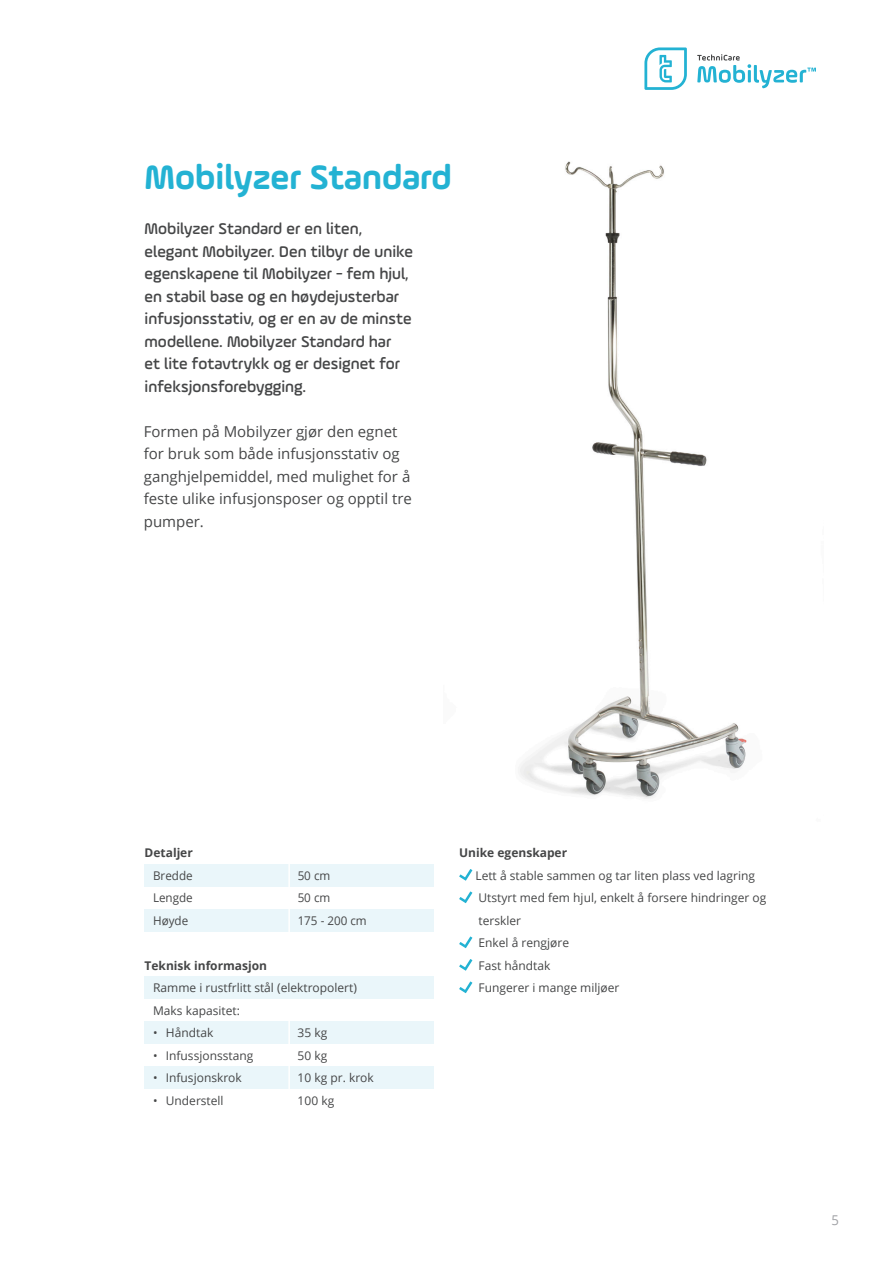
<style>
.page{position:relative;width:893px;height:1263px;background:#fff}
.page>*{position:absolute;margin:0;border:0;box-sizing:border-box;transform-origin:0 0}
.koppen_blauw_groot{font:700 36px "Ample Soft";color:#23b2d3}
.platte_tekst{font:500 16.5px/22.5px "Ample Soft";color:#454647}
.platte_tekst-2{font:15px/22.5px "Open Sans";color:#454647}
.t1{font:13.5px "Open Sans";color:#a0a1a5}
.plat_inspring{font:12px/22.5px "Open Sans";color:#454647}
.koppen_klein{font:700 12px "Open Sans";color:#454647}
</style>
<div class="page">
<svg style="left:697px;top:54px;width:119px;height:34px"></svg>
<svg style="left:644px;top:47px;width:43px;height:43px"></svg>
<div style="left:145px;top:909px;width:289px;height:23px;background:#eaf6fa"></div>
<div style="left:145px;top:977px;width:289px;height:22px;background:#eaf6fa"></div>
<div style="left:145px;top:1067px;width:289px;height:22px;background:#eaf6fa"></div>
<div style="left:145px;top:864px;width:289px;height:23px;background:#eaf6fa"></div>
<div style="left:145px;top:1022px;width:289px;height:22px;background:#eaf6fa"></div>
<hr style="left:288px;top:826px;width:2px;height:128px;background:#fff">
<img style="left:520px;top:161px;width:227px;height:638px">
<svg style="left:459px;top:869px;width:13px;height:12px"></svg>
<svg style="left:459px;top:891px;width:13px;height:12px"></svg>
<svg style="left:459px;top:936px;width:13px;height:12px"></svg>
<svg style="left:459px;top:959px;width:13px;height:12px"></svg>
<svg style="left:459px;top:981px;width:13px;height:12px"></svg>
<hr style="left:288px;top:999px;width:2px;height:128px;background:#fff">
<p class="koppen_blauw_groot" style="left:145px;top:155px;width:309px">Mobilyzer Standard</p>
<p class="platte_tekst" style="left:145px;top:217px;width:270px">Mobilyzer Standard er en liten, elegant Mobilyzer. Den tilbyr de unike egenskapene til Mobilyzer - fem hjul, en stabil base og en høydejusterbar infusjonsstativ, og er en av de minste modellene. Mobilyzer Standard har<br>et lite fotavtrykk og er designet for infeksjonsforebygging.</p>
<p class="platte_tekst-2" style="left:144px;top:419px;width:270px">Formen på Mobilyzer gjør den egnet for bruk som både infusjonsstativ og ganghjelpemiddel, med mulighet for å feste ulike infusjonsposer og opptil tre pumper.</p>
<p class="koppen_klein" style="left:145px;top:844px;width:50px">Detaljer</p>
<p class="plat_inspring" style="left:153px;top:864px;width:41px">Bredde</p>
<p class="plat_inspring" style="left:298px;top:864px;width:34px">50 cm</p>
<p class="plat_inspring" style="left:153px;top:886px;width:41px">Lengde</p>
<p class="plat_inspring" style="left:298px;top:886px;width:34px">50 cm</p>
<p class="plat_inspring" style="left:153px;top:909px;width:37px">Høyde</p>
<p class="plat_inspring" style="left:298px;top:909px;width:71px">175 - 200 cm</p>
<p class="koppen_klein" style="left:145px;top:957px;width:124px">Teknisk informasjon</p>
<p class="plat_inspring" style="left:153px;top:976px;width:205px">Ramme i rustfrlitt stål (elektropolert)</p>
<p class="plat_inspring" style="left:153px;top:999px;width:88px">Maks kapasitet:</p>
<p class="plat_inspring" style="left:153px;top:1021px;width:62px">• Håndtak</p>
<p class="plat_inspring" style="left:298px;top:1021px;width:31px">35 kg</p>
<p class="plat_inspring" style="left:153px;top:1044px;width:102px">• Infussjonsstang</p>
<p class="plat_inspring" style="left:298px;top:1044px;width:31px">50 kg</p>
<p class="plat_inspring" style="left:153px;top:1066px;width:90px">• Infusjonskrok</p>
<p class="plat_inspring" style="left:298px;top:1066px;width:78px">10 kg pr. krok</p>
<p class="plat_inspring" style="left:153px;top:1089px;width:72px">• Understell</p>
<p class="plat_inspring" style="left:298px;top:1089px;width:38px">100 kg</p>
<p class="koppen_klein" style="left:459px;top:844px;width:109px">Unike egenskaper</p>
<p class="plat_inspring" style="left:475px;top:864px;width:281px">Lett å stable sammen og tar liten plass ved lagring</p>
<p class="plat_inspring" style="left:479px;top:886px;width:289px">Utstyrt med fem hjul, enkelt å forsere hindringer og terskler</p>
<p class="plat_inspring" style="left:479px;top:931px;width:92px">Enkel å rengjøre</p>
<p class="plat_inspring" style="left:479px;top:954px;width:73px">Fast håndtak</p>
<p class="plat_inspring" style="left:479px;top:976px;width:142px">Fungerer i mange miljøer</p>
<p class="t1" style="left:831px;top:1210px;width:9px">5</p>
</div>
